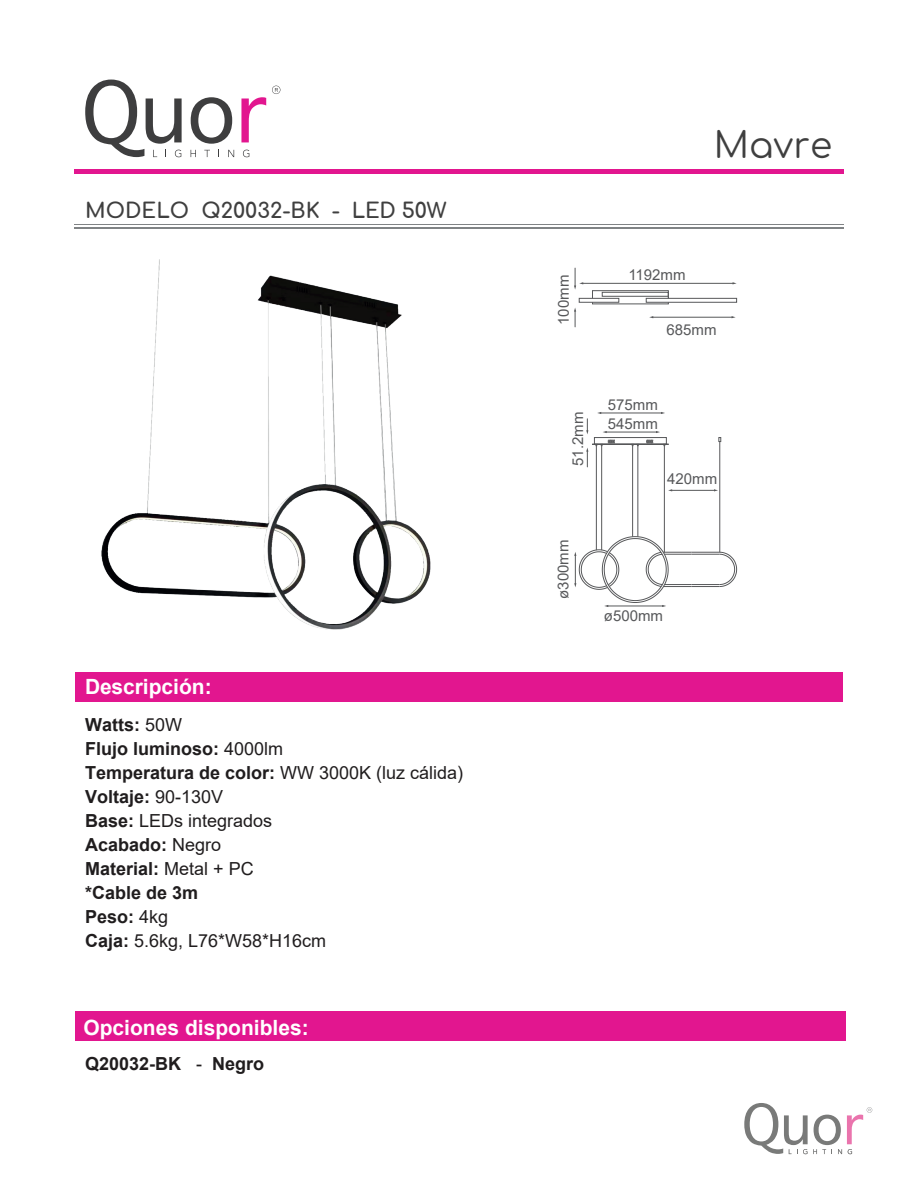
<style>
.page{position:relative;width:918px;height:1188px;background:#fff}
.page>*{position:absolute;margin:0;border:0;box-sizing:border-box;transform-origin:0 0}
.t1{font:36px "Comfortaa";color:#3f3f3f}
.t2{font:700 21px "Arial";color:#fff}
.t3{font:700 21px "Comfortaa";color:#3f3f3f}
.t4{font:700 18px/24px "Arial";color:#201d1e}
.t5{font:15px "Arial";color:#57585a}
.s1{font-weight:400}
</style>
<div class="page">
<hr style="left:74px;top:169px;width:770px;height:4px;background:#e2168f">
<hr style="left:74px;top:227px;width:770px;height:1px;background:#808385">
<hr style="left:74px;top:224px;width:770px;height:1px;background:#808385">
<div style="left:75px;top:672px;width:768px;height:29px;background:#e2168f"></div>
<svg style="left:241px;top:97px;width:25px;height:45px"></svg>
<svg style="left:191px;top:97px;width:41px;height:47px"></svg>
<svg style="left:85px;top:80px;width:97px;height:77px"></svg>
<svg style="left:191px;top:150px;width:5px;height:7px"></svg>
<svg style="left:204px;top:150px;width:6px;height:7px"></svg>
<svg style="left:228px;top:150px;width:6px;height:7px"></svg>
<svg style="left:243px;top:150px;width:6px;height:7px"></svg>
<svg style="left:272px;top:86px;width:8px;height:8px"></svg>
<div style="left:75px;top:1012px;width:771px;height:29px;background:#e2168f"></div>
<svg style="left:744px;top:1103px;width:128px;height:51px"></svg>
<img style="left:101px;top:260px;width:330px;height:369px">
<div style="left:579px;top:298px;width:40px;height:5px;border:1px solid #57585a"></div>
<div style="left:602px;top:292px;width:67px;height:5px;border:1px solid #57585a"></div>
<div style="left:646px;top:298px;width:91px;height:5px;border:1px solid #57585a"></div>
<hr style="left:583px;top:283px;width:150px;height:1px;background:#57585a">
<hr style="left:606px;top:432px;width:51px;height:1px;background:#57585a">
<hr style="left:671px;top:490px;width:44px;height:1px;background:#57585a">
<hr style="left:653px;top:317px;width:79px;height:1px;background:#57585a">
<hr style="left:601px;top:413px;width:61px;height:1px;background:#57585a">
<svg style="left:574px;top:268px;width:9px;height:22px"></svg>
<svg style="left:574px;top:308px;width:2px;height:19px"></svg>
<svg style="left:586px;top:419px;width:2px;height:15px"></svg>
<svg style="left:586px;top:448px;width:2px;height:19px"></svg>
<div style="left:592px;top:290px;width:77px;height:9px;border:1px solid #57585a"></div>
<div style="left:592px;top:302px;width:77px;height:2px;border:1px solid #57585a"></div>
<hr style="left:601px;top:446px;width:1px;height:104px;background:#57585a">
<hr style="left:596px;top:446px;width:1px;height:104px;background:#57585a">
<hr style="left:638px;top:446px;width:1px;height:91px;background:#57585a">
<hr style="left:632px;top:446px;width:1px;height:91px;background:#57585a">
<hr style="left:664px;top:446px;width:1px;height:106px;background:#57585a">
<div style="left:592px;top:444px;width:77px;height:1px;border:1px solid #57585a"></div>
<div style="left:594px;top:437px;width:73px;height:8px;border:1px solid #57585a"></div>
<svg style="left:718px;top:437px;width:3px;height:5px"></svg>
<hr style="left:720px;top:442px;width:1px;height:110px;background:#57585a">
<svg style="left:646px;top:440px;width:7px;height:4px"></svg>
<svg style="left:631px;top:444px;width:8px;height:2px"></svg>
<svg style="left:595px;top:440px;width:20px;height:6px"></svg>
<svg style="left:574px;top:536px;width:163px;height:71px"></svg>
<p class="t3" style="left:85px;top:191px;width:363px">MODELO Q20032-BK - LED 50W</p>
<p class="t2" style="left:85px;top:672px;width:128px">Descripción:</p>
<p class="t4" style="left:85px;top:713px;width:380px">Watts: <span class="s1">50W<br></span>Flujo luminoso: <span class="s1">4000lm<br></span>Temperatura de color: <span class="s1">WW 3000K (luz cálida)<br></span>Voltaje: <span class="s1">90-130V<br></span>Base: <span class="s1">LEDs integrados<br></span>Acabado: <span class="s1">Negro<br></span>Material: <span class="s1">Metal + PC<br></span>*Cable de 3m<br>Peso: <span class="s1">4kg<br></span>Caja: <span class="s1">5.6kg, L76*W58*H16cm</span></p>
<p class="t2" style="left:83px;top:1012px;width:227px">Opciones disponibles:</p>
<p class="t4" style="left:85px;top:1052px;width:181px">Q20032-BK <span class="s1">-</span> Negro</p>
<h1 class="t1" style="left:714px;top:113px;width:120px">Mavre</h1>
<p class="t5" style="left:553px;top:325px;width:52px;rotate:-90deg">100mm</p>
<p class="t5" style="left:628px;top:264px;width:59px">1192mm</p>
<p class="t5" style="left:667px;top:319px;width:52px">685mm</p>
<p class="t5" style="left:568px;top:466px;width:56px;rotate:-90deg">51.2mm</p>
<p class="t5" style="left:608px;top:394px;width:52px">575mm</p>
<p class="t5" style="left:608px;top:413px;width:52px">545mm</p>
<p class="t5" style="left:667px;top:468px;width:52px">420mm</p>
<p class="t5" style="left:553px;top:599px;width:61px;rotate:-90deg">ø300mm</p>
<p class="t5" style="left:604px;top:606px;width:61px">ø500mm</p>
</div>
